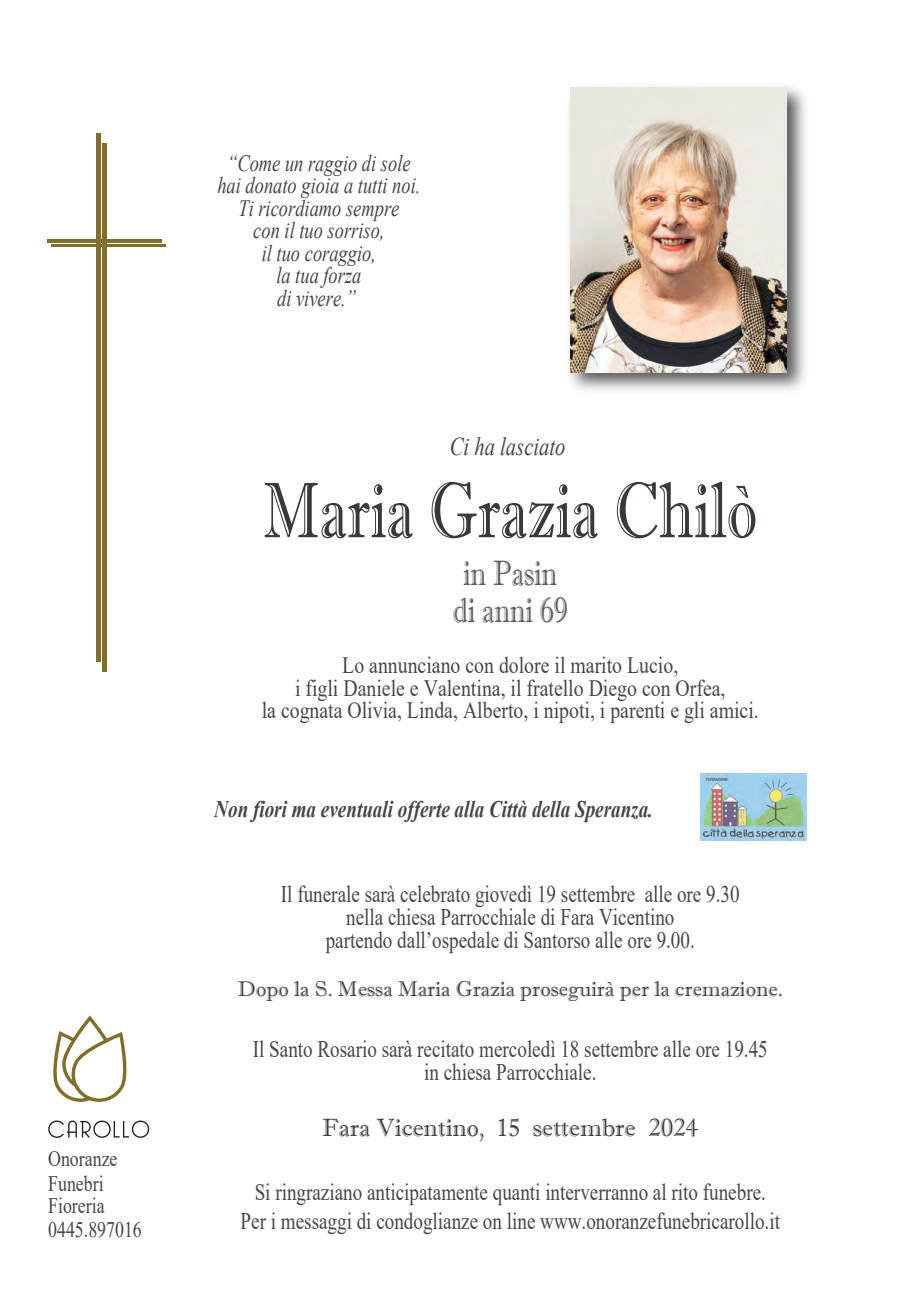
<style>
.page{position:relative;width:912px;height:1290px;background:#fff}
.page>*{position:absolute;margin:0;border:0;box-sizing:border-box;transform-origin:0 0}
.t1{font:78.75px "Imprint MT Shadow";color:#3d3838;scale:.77 1}
.t2{font:35.38px "Imprint MT Shadow";color:#5a5b61;scale:.77 1}
.t3{font:italic 25.62px "Times New Roman";color:#454646;scale:.8 1}
.t4{font:25px "Imprint MT Shadow";color:#3d3838}
.t5{font:23.75px/22.9px "Times New Roman";color:#454646;text-align:center;scale:.8 1}
.t6{font:italic 700 23.75px "Times New Roman";color:#454646;scale:.8 1}
.t7{font:23.38px/22.5px "Times New Roman";color:#454646;text-align:center;scale:.85 1}
.t8{font:italic 23.38px/22.5px "Times New Roman";color:#454646;text-align:center;scale:.79 1}
.t9{font:22.25px/21.6px "Times New Roman";color:#454646;scale:.8 1}
.t10{font:21.25px "Imprint MT Shadow";color:#3d3838}
</style>
<div class="page">
<svg style="left:53px;top:1015px;width:74px;height:87px"></svg>
<svg style="left:48px;top:1121px;width:101px;height:17px"></svg>
<hr style="left:102px;top:143px;width:4px;height:529px;background:#816e2a">
<hr style="left:51px;top:245px;width:115px;height:2px;background:#816e2a">
<hr style="left:96px;top:133px;width:4px;height:529px;background:#816e2a">
<hr style="left:47px;top:239px;width:114px;height:3px;background:#816e2a">
<img style="left:569px;top:86px;width:237px;height:305px">
<img style="left:570px;top:88px;width:216px;height:285px">
<img style="left:700px;top:774px;width:106px;height:66px">
<p class="t9" style="left:48px;top:1147px;width:88px">Onoranze</p>
<p class="t9" style="left:48px;top:1172px;width:72px">Funebri<br>Fioreria</p>
<p class="t9" style="left:48px;top:1218px;width:118px">0445.897016</p>
<p class="t8" style="left:217px;top:151px;width:258px">“Come un raggio di sole hai donato gioia a tutti noi.<br>Ti ricordiamo sempre<br>con il tuo sorriso,<br>il tuo coraggio,<br>la tua forza<br>di vivere.”</p>
<p class="t3" style="left:449px;top:429px;width:146px">Ci ha lasciato</p>
<h1 class="t1" style="left:263px;top:464px;width:643px">Maria Grazia Chilò</h1>
<h2 class="t2" style="left:463px;top:552px;width:123px">in Pasin</h2>
<h2 class="t2" style="left:453px;top:589px;width:150px">di anni 69</h2>
<p class="t7" style="left:262px;top:653px;width:586px">Lo annunciano con dolore il marito Lucio,<br>i figli Daniele e Valentina, il fratello Diego con Orfea,<br>la cognata Olivia, Linda, Alberto, i nipoti, i parenti e gli amici.</p>
<p class="t6" style="left:214px;top:792px;width:549px">Non fiori ma eventuali offerte alla Città della Speranza.</p>
<p class="t5" style="left:281px;top:882px;width:574px">Il funerale sarà celebrato giovedì 19 settembre alle ore 9.30 nella chiesa Parrocchiale di Fara Vicentino<br>partendo dall’ospedale di Santorso alle ore 9.00.</p>
<p class="t10" style="left:237px;top:976px;width:546px">Dopo la S. Messa Maria Grazia proseguirà per la cremazione.</p>
<p class="t5" style="left:253px;top:1037px;width:645px">Il Santo Rosario sarà recitato mercoledì 18 settembre alle ore 19.45 in chiesa Parrocchiale.</p>
<p class="t4" style="left:322px;top:1113px;width:378px">Fara Vicentino, 15 settembre 2024</p>
<p class="t5" style="left:240px;top:1176px;width:675px;line-height:29.4px">Si ringraziano anticipatamente quanti interverranno al rito funebre.<br>Per i messaggi di condoglianze on line www.onoranzefunebricarollo.it</p>
</div>
